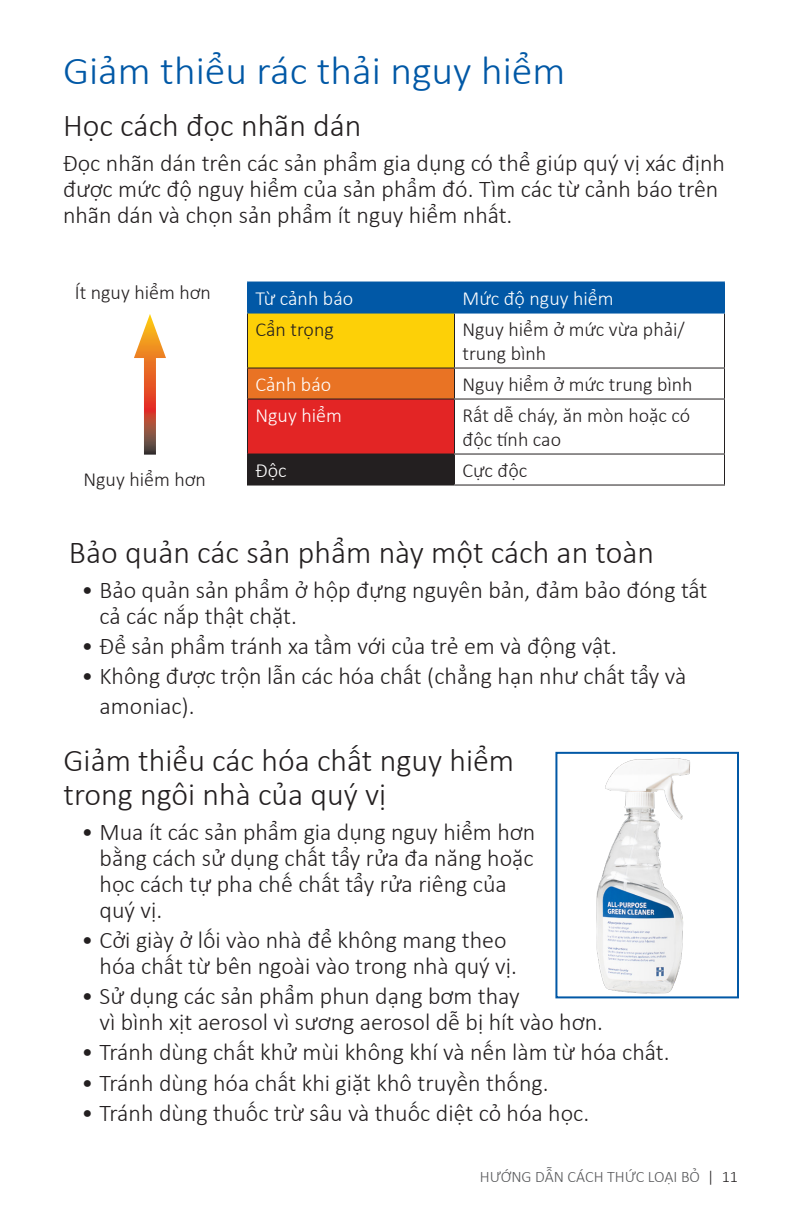
<style>
.page{position:relative;width:792px;height:1224px;background:#fff}
.page>*{position:absolute;margin:0;border:0;box-sizing:border-box;transform-origin:0 0}
.Subhead-NEW{font:300 40px "Calibri";color:#0158a6;scale:1.04 1}
.Subhead2-NEW{font:300 32px/34px "Calibri";color:#231f20}
.Body-NEW{font:300 32px "Calibri";color:#231f20}
.Body-NEW-2{font:300 24px/26px "Calibri";color:#231f20}
.t1{font:300 20px/24px "Calibri";color:#231f20}
.t2{font:300 20px "Calibri";color:#fff}
.t3{font:300 16px "Calibri";color:#57585a}
.s1{color:#231f20}
</style>
<div class="page">
<div style="left:248px;top:283px;width:476px;height:30px;background:#0158a6"></div>
<div style="left:248px;top:313px;width:206px;height:55px;background:#fdd007"></div>
<div style="left:248px;top:368px;width:206px;height:31px;background:#e97324"></div>
<div style="left:248px;top:399px;width:206px;height:55px;background:#e32525"></div>
<div style="left:248px;top:454px;width:206px;height:31px;background:#231f20"></div>
<hr style="left:247px;top:314px;width:1px;height:54px;background:#231f20">
<hr style="left:454px;top:314px;width:1px;height:54px;background:#231f20">
<hr style="left:724px;top:314px;width:1px;height:54px;background:#231f20">
<hr style="left:247px;top:368px;width:207px;height:1px;background:#231f20">
<hr style="left:247px;top:369px;width:1px;height:30px;background:#231f20">
<hr style="left:454px;top:368px;width:271px;height:1px;background:#231f20">
<hr style="left:454px;top:369px;width:1px;height:30px;background:#231f20">
<hr style="left:724px;top:369px;width:1px;height:30px;background:#231f20">
<hr style="left:247px;top:399px;width:207px;height:1px;background:#231f20">
<hr style="left:247px;top:400px;width:1px;height:54px;background:#231f20">
<hr style="left:454px;top:399px;width:271px;height:1px;background:#231f20">
<hr style="left:454px;top:400px;width:1px;height:54px;background:#231f20">
<hr style="left:724px;top:400px;width:1px;height:54px;background:#231f20">
<hr style="left:247px;top:454px;width:207px;height:1px;background:#231f20">
<hr style="left:247px;top:455px;width:1px;height:30px;background:#231f20">
<hr style="left:454px;top:454px;width:271px;height:1px;background:#231f20">
<hr style="left:454px;top:455px;width:1px;height:30px;background:#231f20">
<hr style="left:724px;top:455px;width:1px;height:30px;background:#231f20">
<hr style="left:247px;top:485px;width:207px;height:1px;background:#231f20">
<hr style="left:454px;top:485px;width:271px;height:1px;background:#231f20">
<hr style="left:247px;top:282px;width:207px;height:1px;background:#0158a6">
<hr style="left:247px;top:283px;width:1px;height:30px;background:#0158a6">
<hr style="left:454px;top:282px;width:271px;height:1px;background:#0158a6">
<hr style="left:454px;top:283px;width:1px;height:30px;background:#0158a6">
<hr style="left:724px;top:283px;width:1px;height:30px;background:#0158a6">
<hr style="left:247px;top:313px;width:207px;height:1px;background:#0158a6">
<hr style="left:454px;top:313px;width:271px;height:1px;background:#0158a6">
<svg style="left:144px;top:358px;width:12px;height:97px"></svg>
<svg style="left:134px;top:314px;width:32px;height:44px"></svg>
<img style="left:596px;top:758px;width:94px;height:236px">
<div style="left:555px;top:752px;width:184px;height:246px;border:2px solid #0158a6"></div>
<p class="Subhead-NEW" style="left:63px;top:46px;width:485px">Giảm thiểu rác thải nguy hiểm</p>
<p class="Subhead2-NEW" style="left:63px;top:108px;width:300px">Học cách đọc nhãn dán</p>
<p class="Body-NEW-2" style="left:63px;top:150px;width:664px">Đọc nhãn dán trên các sản phẩm gia dụng có thể giúp quý vị xác định được mức độ nguy hiểm của sản phẩm đó. Tìm các từ cảnh báo trên nhãn dán và chọn sản phẩm ít nguy hiểm nhất.</p>
<p class="t1" style="left:75px;top:280px;width:138px">Ít nguy hiểm hơn</p>
<p class="t1" style="left:84px;top:467px;width:124px">Nguy hiểm hơn</p>
<p class="t2" style="left:256px;top:286px;width:99px">Từ cảnh báo</p>
<p class="t2" style="left:462px;top:286px;width:153px">Mức độ nguy hiểm</p>
<p class="t1" style="left:256px;top:317px;width:80px">Cẩn trọng</p>
<p class="t1" style="left:462px;top:317px;width:224px">Nguy hiểm ở mức vừa phải/ trung bình</p>
<p class="t2" style="left:256px;top:372px;width:77px">Cảnh báo</p>
<p class="t1" style="left:462px;top:372px;width:232px">Nguy hiểm ở mức trung bình</p>
<p class="t2" style="left:256px;top:403px;width:88px">Nguy hiểm</p>
<p class="t1" style="left:462px;top:403px;width:229px">Rất dễ cháy, ăn mòn hoặc có độc tính cao</p>
<p class="t2" style="left:256px;top:458px;width:33px">Độc</p>
<p class="t1" style="left:462px;top:458px;width:66px">Cực độc</p>
<p class="Body-NEW" style="left:69px;top:532px;width:587px">Bảo quản các sản phẩm này một cách an toàn</p>
<p class="Body-NEW-2" style="left:100px;top:576px;width:609px;text-indent:-18px">• Bảo quản sản phẩm ở hộp đựng nguyên bản, đảm bảo đóng tất cả các nắp thật chặt.</p>
<p class="Body-NEW-2" style="left:82px;top:633px;width:537px">• Để sản phẩm tránh xa tầm với của trẻ em và động vật.</p>
<p class="Body-NEW-2" style="left:100px;top:661px;width:588px;line-height:30px;text-indent:-18px">• Không được trộn lẫn các hóa chất (chẳng hạn như chất tẩy và amoniac).</p>
<p class="Subhead2-NEW" style="left:64px;top:743px;width:452px">Giảm thiểu các hóa chất nguy hiểm trong ngôi nhà của quý vị</p>
<p class="Body-NEW-2" style="left:100px;top:818px;width:437px;text-indent:-18px">• Mua ít các sản phẩm gia dụng nguy hiểm hơn bằng cách sử dụng chất tẩy rửa đa năng hoặc học cách tự pha chế chất tẩy rửa riêng của quý vị.</p>
<p class="Body-NEW-2" style="left:100px;top:927px;width:419px;text-indent:-18px">• Cởi giày ở lối vào nhà để không mang theo hóa chất từ bên ngoài vào trong nhà quý vị.</p>
<p class="Body-NEW-2" style="left:100px;top:983px;width:505px;text-indent:-18px">• Sử dụng các sản phẩm phun dạng bơm thay<br>vì bình xịt aerosol vì sương aerosol dễ bị hít vào hơn.</p>
<p class="Body-NEW-2" style="left:82px;top:1039px;width:590px">• Tránh dùng chất khử mùi không khí và nến làm từ hóa chất.</p>
<p class="Body-NEW-2" style="left:82px;top:1070px;width:469px">• Tránh dùng hóa chất khi giặt khô truyền thống.</p>
<p class="Body-NEW-2" style="left:82px;top:1100px;width:509px">• Tránh dùng thuốc trừ sâu và thuốc diệt cỏ hóa học.</p>
<p class="t3" style="left:480px;top:1167px;width:260px">HƯỚNG DẪN CÁCH THỨC LOẠI BỎ <span class="s1">| 11</span></p>
</div>
